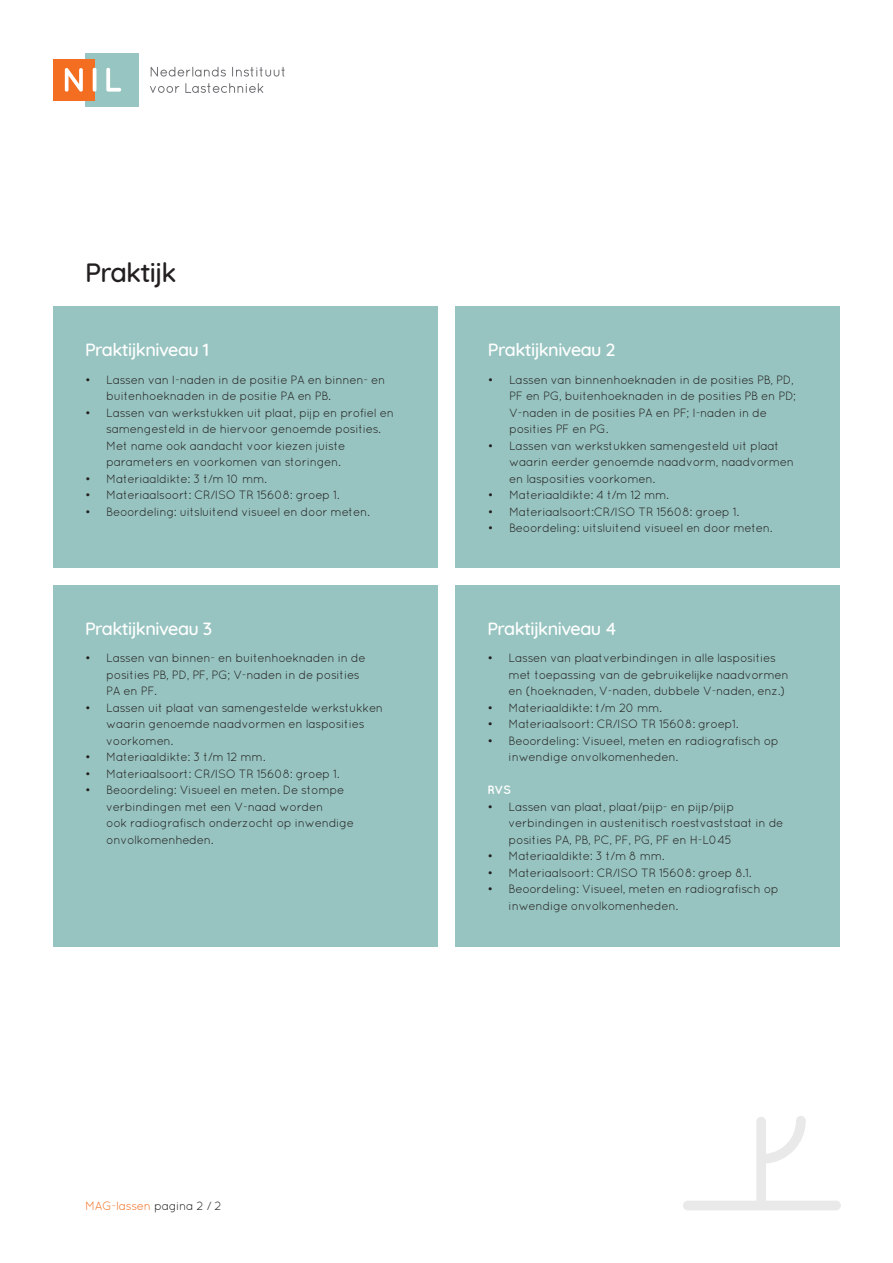
<style>
.page{position:relative;width:893px;height:1263px;background:#fff}
.page>*{position:absolute;margin:0;border:0;box-sizing:border-box;transform-origin:0 0}
.t1{font:500 27px "Quicksand";letter-spacing:-.03em;color:#231f20}
.t2{font:500 18px "Quicksand";letter-spacing:-.03em;color:#fff}
.t3{font:12px/16.5px "Quicksand";letter-spacing:-.03em;color:#231f20}
.t4{font:12px "Quicksand";letter-spacing:-.03em;color:#f36e21}
.t5{font:700 12px "Quicksand";color:#fff}
.s1{color:#231f20}
</style>
<div class="page">
<div style="left:86px;top:53px;width:53px;height:53px;background:#97c5c1"></div>
<div style="left:53px;top:59px;width:42px;height:41px;background:#f36e21"></div>
<svg style="left:65px;top:68px;width:18px;height:24px"></svg>
<svg style="left:93px;top:68px;width:3px;height:24px"></svg>
<svg style="left:106px;top:68px;width:15px;height:24px"></svg>
<svg style="left:151px;top:67px;width:75px;height:10px"></svg>
<svg style="left:232px;top:67px;width:53px;height:10px"></svg>
<svg style="left:150px;top:86px;width:29px;height:7px"></svg>
<svg style="left:185px;top:83px;width:78px;height:10px"></svg>
<svg style="left:683px;top:1116px;width:158px;height:94px"></svg>
<div style="left:53px;top:306px;width:384px;height:261px;background:#97c4c0"></div>
<div style="left:53px;top:585px;width:384px;height:361px;background:#97c4c0"></div>
<div style="left:455px;top:306px;width:385px;height:261px;background:#97c4c0"></div>
<div style="left:455px;top:585px;width:385px;height:361px;background:#97c4c0"></div>
<h1 class="t1" style="left:85px;top:251px;width:93px">Praktijk</h1>
<h2 class="t2" style="left:85px;top:335px;width:125px">Praktijkniveau 1</h2>
<p class="t3" style="left:106px;top:371px;width:281px;text-indent:-21px">• Lassen van I-naden in de positie PA en binnen- en buitenhoeknaden in de positie PA en PB.</p>
<p class="t3" style="left:106px;top:404px;width:289px;text-indent:-21px">• Lassen van werkstukken uit plaat, pijp en profiel en samengesteld in de hiervoor genoemde posities.<br>Met name ook aandacht voor kiezen juiste parameters en voorkomen van storingen.</p>
<p class="t3" style="left:85px;top:470px;width:183px">• Materiaaldikte: 3 t/m 10 mm.</p>
<p class="t3" style="left:85px;top:487px;width:256px">• Materiaalsoort: CR/ISO TR 15608: groep 1.</p>
<p class="t3" style="left:85px;top:503px;width:286px">• Beoordeling: uitsluitend visueel en door meten.</p>
<h2 class="t2" style="left:488px;top:335px;width:129px">Praktijkniveau 2</h2>
<p class="t3" style="left:509px;top:371px;width:288px;text-indent:-21px">• Lassen van binnenhoeknaden in de posities PB, PD, PF en PG, buitenhoeknaden in de posities PB en PD; V-naden in de posities PA en PF; I-naden in de posities PF en PG.</p>
<p class="t3" style="left:509px;top:437px;width:286px;text-indent:-21px">• Lassen van werkstukken samengesteld uit plaat waarin eerder genoemde naadvorm, naadvormen en lasposities voorkomen.</p>
<p class="t3" style="left:488px;top:487px;width:183px">• Materiaaldikte: 4 t/m 12 mm.</p>
<p class="t3" style="left:488px;top:503px;width:253px">• Materiaalsoort:CR/ISO TR 15608: groep 1.</p>
<p class="t3" style="left:488px;top:520px;width:286px">• Beoordeling: uitsluitend visueel en door meten.</p>
<h2 class="t2" style="left:85px;top:614px;width:129px">Praktijkniveau 3</h2>
<h2 class="t2" style="left:487px;top:614px;width:131px">Praktijkniveau 4</h2>
<p class="t3" style="left:106px;top:650px;width:261px;text-indent:-21px">• Lassen van binnen- en buitenhoeknaden in de posities PB, PD, PF, PG; V-naden in de posities<br>PA en PF.</p>
<p class="t3" style="left:106px;top:699px;width:278px;text-indent:-21px">• Lassen uit plaat van samengestelde werkstukken waarin genoemde naadvormen en lasposities voorkomen.</p>
<p class="t3" style="left:85px;top:749px;width:182px">• Materiaaldikte: 3 t/m 12 mm.</p>
<p class="t3" style="left:85px;top:765px;width:256px">• Materiaalsoort: CR/ISO TR 15608: groep 1.</p>
<p class="t3" style="left:106px;top:782px;width:249px;text-indent:-21px">• Beoordeling: Visueel en meten. De stompe verbindingen met een V-naad worden<br>ook radiografisch onderzocht op inwendige onvolkomenheden.</p>
<p class="t3" style="left:509px;top:650px;width:282px;text-indent:-21px">• Lassen van plaatverbindingen in alle lasposities met toepassing van de gebruikelijke naadvormen en (hoeknaden, V-naden, dubbele V-naden, enz.)</p>
<p class="t3" style="left:487px;top:699px;width:176px">• Materiaaldikte: t/m 20 mm.</p>
<p class="t3" style="left:487px;top:716px;width:253px">• Materiaalsoort: CR/ISO TR 15608: groep1.</p>
<p class="t3" style="left:509px;top:732px;width:272px;text-indent:-21px">• Beoordeling: Visueel, meten en radiografisch op inwendige onvolkomenheden.</p>
<p class="t5" style="left:487px;top:783px;width:24px">RVS</p>
<p class="t3" style="left:509px;top:798px;width:276px;text-indent:-21px">• Lassen van plaat, plaat/pijp- en pijp/pijp verbindingen in austenitisch roestvaststaat in de posities PA, PB, PC, PF, PG, PF en H-L045</p>
<p class="t3" style="left:487px;top:848px;width:179px">• Materiaaldikte: 3 t/m 8 mm.</p>
<p class="t3" style="left:487px;top:864px;width:266px">• Materiaalsoort: CR/ISO TR 15608: groep 8.1.</p>
<p class="t3" style="left:509px;top:881px;width:272px;text-indent:-21px">• Beoordeling: Visueel, meten en radiografisch op inwendige onvolkomenheden.</p>
<p class="t4" style="left:85px;top:1199px;width:138px">MAG-lassen <span class="s1">pagina 2 / 2</span></p>
</div>
